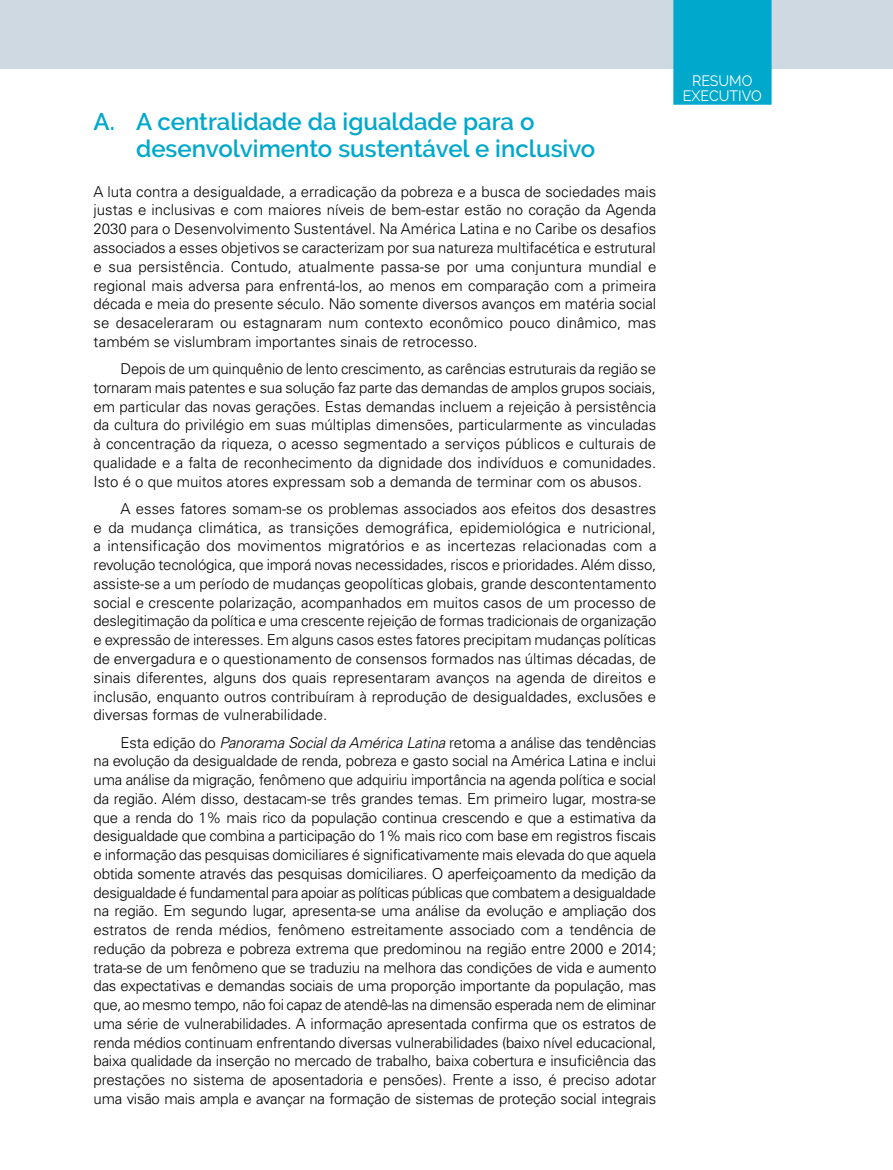
<style>
.page{position:relative;width:893px;height:1170px;background:#fff}
.page>*{position:absolute;margin:0;border:0;box-sizing:border-box;transform-origin:0 0}
.t1{font:600 24px/27px "Raleway";color:#00a8cb}
.t2{font:300 15px/18.8px "Univers LT Std";color:#000;text-align:justify}
.t3{font:15px/15px "Raleway";color:#fff;text-align:center;scale:.95 1}
.s1{font-style:italic}
</style>
<div class="page">
<div style="left:0;top:0;width:893px;height:68px;background:#ced9e1"></div>
<div style="left:673px;top:0;width:99px;height:105px;background:#00a8cb"></div>
<h1 class="t1" style="left:136px;top:108px;width:461px;text-indent:-43px">A. A centralidade da igualdade para o desenvolvimento sustentável e inclusivo</h1>
<p class="t2" style="left:94px;top:182px;width:564px">A luta contra a desigualdade, a erradicação da pobreza e a busca de sociedades mais justas e inclusivas e com maiores níveis de bem-estar estão no coração da Agenda 2030 para o Desenvolvimento Sustentável. Na América Latina e no Caribe os desafios associados a esses objetivos se caracterizam por sua natureza multifacética e estrutural e sua persistência. Contudo, atualmente passa-se por uma conjuntura mundial e regional mais adversa para enfrentá-los, ao menos em comparação com a primeira década e meia do presente século. Não somente diversos avanços em matéria social se desaceleraram ou estagnaram num contexto econômico pouco dinâmico, mas também se vislumbram importantes sinais de retrocesso.</p>
<p class="t2" style="left:94px;top:359px;width:564px;text-indent:27px">Depois de um quinquênio de lento crescimento, as carências estruturais da região se tornaram mais patentes e sua solução faz parte das demandas de amplos grupos sociais, em particular das novas gerações. Estas demandas incluem a rejeição à persistência da cultura do privilégio em suas múltiplas dimensões, particularmente as vinculadas à concentração da riqueza, o acesso segmentado a serviços públicos e culturais de qualidade e a falta de reconhecimento da dignidade dos indivíduos e comunidades.<br>Isto é o que muitos atores expressam sob a demanda de terminar com os abusos.</p>
<p class="t2" style="left:94px;top:499px;width:564px;text-indent:27px">A esses fatores somam-se os problemas associados aos efeitos dos desastres e da mudança climática, as transições demográfica, epidemiológica e nutricional, a intensificação dos movimentos migratórios e as incertezas relacionadas com a revolução tecnológica, que imporá novas necessidades, riscos e prioridades. Além disso, assiste-se a um período de mudanças geopolíticas globais, grande descontentamento social e crescente polarização, acompanhados em muitos casos de um processo de deslegitimação da política e uma crescente rejeição de formas tradicionais de organização e expressão de interesses. Em alguns casos estes fatores precipitam mudanças políticas de envergadura e o questionamento de consensos formados nas últimas décadas, de sinais diferentes, alguns dos quais representaram avanços na agenda de direitos e inclusão, enquanto outros contribuíram à reprodução de desigualdades, exclusões e diversas formas de vulnerabilidade.</p>
<p class="t2" style="left:94px;top:732px;width:564px;text-indent:27px">Esta edição do <span class="s1">Panorama Social da América Latina</span> retoma a análise das tendências na evolução da desigualdade de renda, pobreza e gasto social na América Latina e inclui uma análise da migração, fenômeno que adquiriu importância na agenda política e social da região. Além disso, destacam-se três grandes temas. Em primeiro lugar, mostra-se que a renda do 1% mais rico da população continua crescendo e que a estimativa da desigualdade que combina a participação do 1% mais rico com base em registros fiscais e informação das pesquisas domiciliares é significativamente mais elevada do que aquela obtida somente através das pesquisas domiciliares. O aperfeiçoamento da medição da desigualdade é fundamental para apoiar as políticas públicas que combatem a desigualdade na região. Em segundo lugar, apresenta-se uma análise da evolução e ampliação dos estratos de renda médios, fenômeno estreitamente associado com a tendência de redução da pobreza e pobreza extrema que predominou na região entre 2000 e 2014; trata-se de um fenômeno que se traduziu na melhora das condições de vida e aumento das expectativas e demandas sociais de uma proporção importante da população, mas que, ao mesmo tempo, não foi capaz de atendê-las na dimensão esperada nem de eliminar uma série de vulnerabilidades. A informação apresentada confirma que os estratos de renda médios continuam enfrentando diversas vulnerabilidades (baixo nível educacional, baixa qualidade da inserção no mercado de trabalho, baixa cobertura e insuficiência das prestações no sistema de aposentadoria e pensões). Frente a isso, é preciso adotar uma visão mais ampla e avançar na formação de sistemas de proteção social integrais</p>
<p class="t3" style="left:683px;top:73px;width:85px">RESUMO<br>EXECUTIVO</p>
</div>
